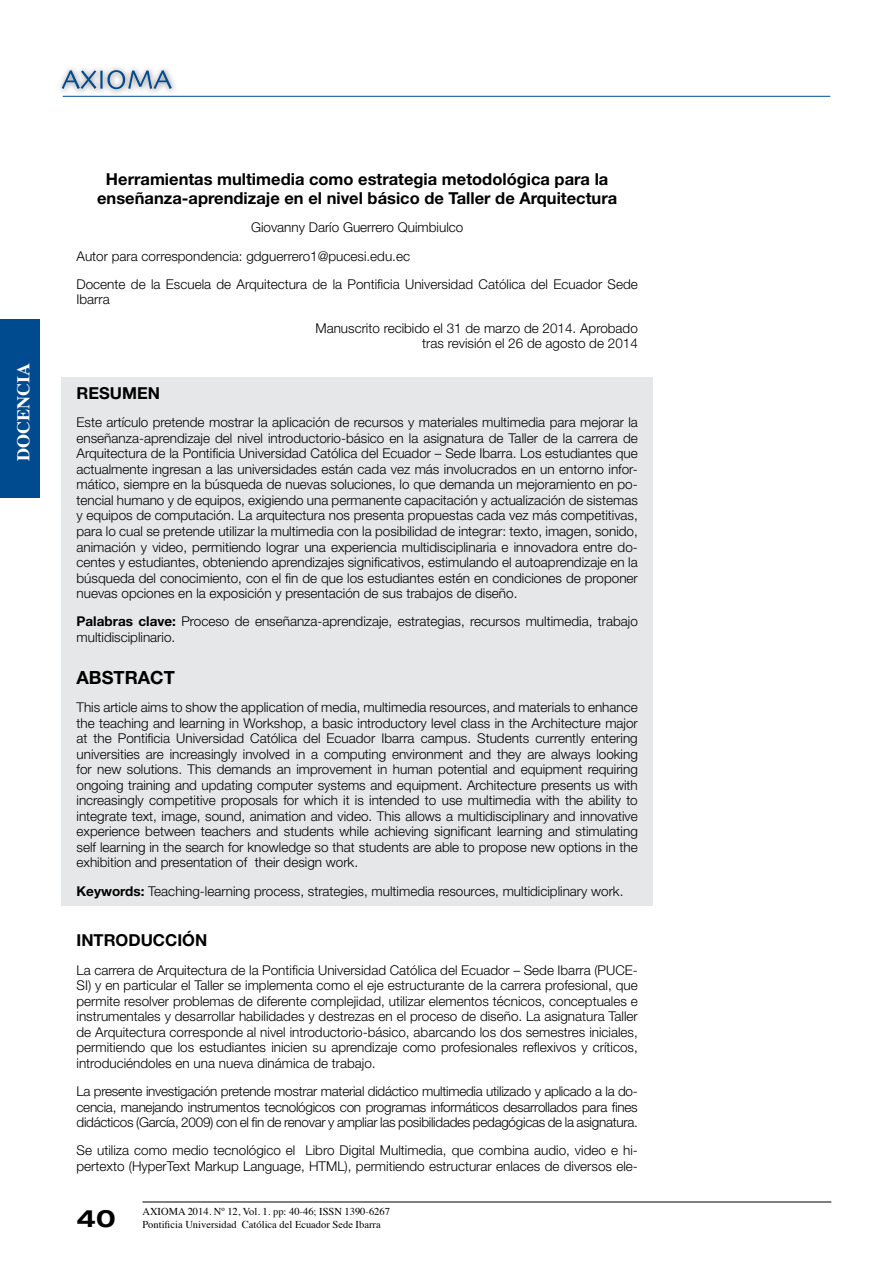
<style>
.page{position:relative;width:893px;height:1263px;background:#fff}
.page>*{position:absolute;margin:0;border:0;box-sizing:border-box;transform-origin:0 0}
.t1{font:700 expanded 24px "Helvetica Neue";color:#000}
.t2{font:700 18.15px "Helvetica Neue";color:#000}
.t3{font:700 18px "Times";color:#fff}
.t4{font:700 16.5px/19px "Helvetica Neue";color:#000;text-align:center}
.t5{font:300 13.5px/15.6px "Helvetica Neue";color:#000;text-align:justify}
.t6{font:10.5px/12.6px "Times";color:#000}
.s1{font-weight:700}
</style>
<div class="page">
<div style="left:0;top:319px;width:39px;height:178px;background:#004a8f"></div>
<hr style="left:142px;top:1201px;width:689px;height:1px;background:#000">
<div style="left:56px;top:65px;width:122px;height:31px;background:#000;opacity:.51"></div>
<svg style="left:62px;top:70px;width:110px;height:19px;background:#a4b8ca"></svg>
<hr style="left:63px;top:96px;width:767px;height:1px;background:#004a8f">
<div style="left:62px;top:377px;width:591px;height:529px;background:#e6e7e8"></div>
<h3 class="t3" style="left:6px;top:461px;width:99px;rotate:-90deg">DOCENCIA</h3>
<p class="t4" style="left:97px;top:169px;width:521px">Herramientas multimedia como estrategia metodológica para la enseñanza-aprendizaje en el nivel básico de Taller de Arquitectura</p>
<p class="t5" style="left:77px;top:213px;width:563px;line-height:28.3px;text-align:left;text-indent:174px">Giovanny Darío Guerrero Quimbiulco<br>Autor para correspondencia: gdguerrero1@pucesi.edu.ec<br>Docente de la Escuela de Arquitectura de la Pontificia Universidad Católica del Ecuador Sede</p>
<p class="t5" style="left:77px;top:292px;width:35px">Ibarra</p>
<p class="t5" style="left:315px;top:320px;width:324px;text-align:right">Manuscrito recibido el 31 de marzo de 2014. Aprobado tras revisión el 26 de agosto de 2014</p>
<p class="t4" style="left:77px;top:383px;width:85px">RESUMEN</p>
<p class="t5" style="left:77px;top:414px;width:563px">Este artículo pretende mostrar la aplicación de recursos y materiales multimedia para mejorar la enseñanza-aprendizaje del nivel introductorio-básico en la asignatura de Taller de la carrera de Arquitectura de la Pontificia Universidad Católica del Ecuador – Sede Ibarra. Los estudiantes que actualmente ingresan a las universidades están cada vez más involucrados en un entorno infor&shy;mático, siempre en la búsqueda de nuevas soluciones, lo que demanda un mejoramiento en po&shy;tencial humano y de equipos, exigiendo una permanente capacitación y actualización de sistemas y equipos de computación. La arquitectura nos presenta propuestas cada vez más competitivas, para lo cual se pretende utilizar la multimedia con la posibilidad de integrar: texto, imagen, sonido, animación y video, permitiendo lograr una experiencia multidisciplinaria e innovadora entre do&shy;centes y estudiantes, obteniendo aprendizajes significativos, estimulando el autoaprendizaje en la búsqueda del conocimiento, con el fin de que los estudiantes estén en condiciones de proponer nuevas opciones en la exposición y presentación de sus trabajos de diseño.</p>
<p class="t5" style="left:77px;top:613px;width:563px"><span class="s1">Palabras clave:</span> Proceso de enseñanza-aprendizaje, estrategias, recursos multimedia, trabajo multidisciplinario.</p>
<h2 class="t2" style="left:77px;top:666px;width:100px">ABSTRACT</h2>
<p class="t5" style="left:77px;top:699px;width:563px">This article aims to show the application of media, multimedia resources, and materials to enhance the teaching and learning in Workshop, a basic introductory level class in the Architecture major at the Pontificia Universidad Católica del Ecuador Ibarra campus. Students currently entering universities are increasingly involved in a computing environment and they are always looking for new solutions. This demands an improvement in human potential and equipment requiring ongoing training and updating computer systems and equipment. Architecture presents us with increasingly competitive proposals for which it is intended to use multimedia with the ability to integrate text, image, sound, animation and video. This allows a multidisciplinary and innovative experience between teachers and students while achieving significant learning and stimulating self learning in the search for knowledge so that students are able to propose new options in the exhibition and presentation of their design work.</p>
<p class="t5" style="left:77px;top:883px;width:548px"><span class="s1">Keywords:</span> Teaching-learning process, strategies, multimedia resources, multidiciplinary work.</p>
<p class="t4" style="left:77px;top:931px;width:132px">INTRODUCCIÓN</p>
<p class="t5" style="left:77px;top:962px;width:563px">La carrera de Arquitectura de la Pontificia Universidad Católica del Ecuador – Sede Ibarra (PUCE-SI) y en particular el Taller se implementa como el eje estructurante de la carrera profesional, que permite resolver problemas de diferente complejidad, utilizar elementos técnicos, conceptuales e instrumentales y desarrollar habilidades y destrezas en el proceso de diseño. La asignatura Taller de Arquitectura corresponde al nivel introductorio-básico, abarcando los dos semestres iniciales, permitiendo que los estudiantes inicien su aprendizaje como profesionales reflexivos y críticos, introduciéndoles en una nueva dinámica de trabajo.</p>
<p class="t5" style="left:77px;top:1083px;width:563px">La presente investigación pretende mostrar material didáctico multimedia utilizado y aplicado a la do&shy;cencia, manejando instrumentos tecnológicos con programas informáticos desarrollados para fines didácticos (García, 2009) con el fin de renovar y ampliar las posibilidades pedagógicas de la asignatura.</p>
<p class="t5" style="left:77px;top:1143px;width:563px">Se utiliza como medio tecnológico el Libro Digital Multimedia, que combina audio, video e hi&shy;pertexto (HyperText Markup Language, HTML), permitiendo estructurar enlaces de diversos ele-</p>
<h1 class="t1" style="left:77px;top:1203px;width:41px">40</h1>
<p class="t6" style="left:142px;top:1204px;width:249px">AXIOMA 2014. Nº 12, Vol. 1. pp: 40-46; ISSN 1390-6267<br>Pontificia Universidad Católica del Ecuador Sede Ibarra</p>
</div>
